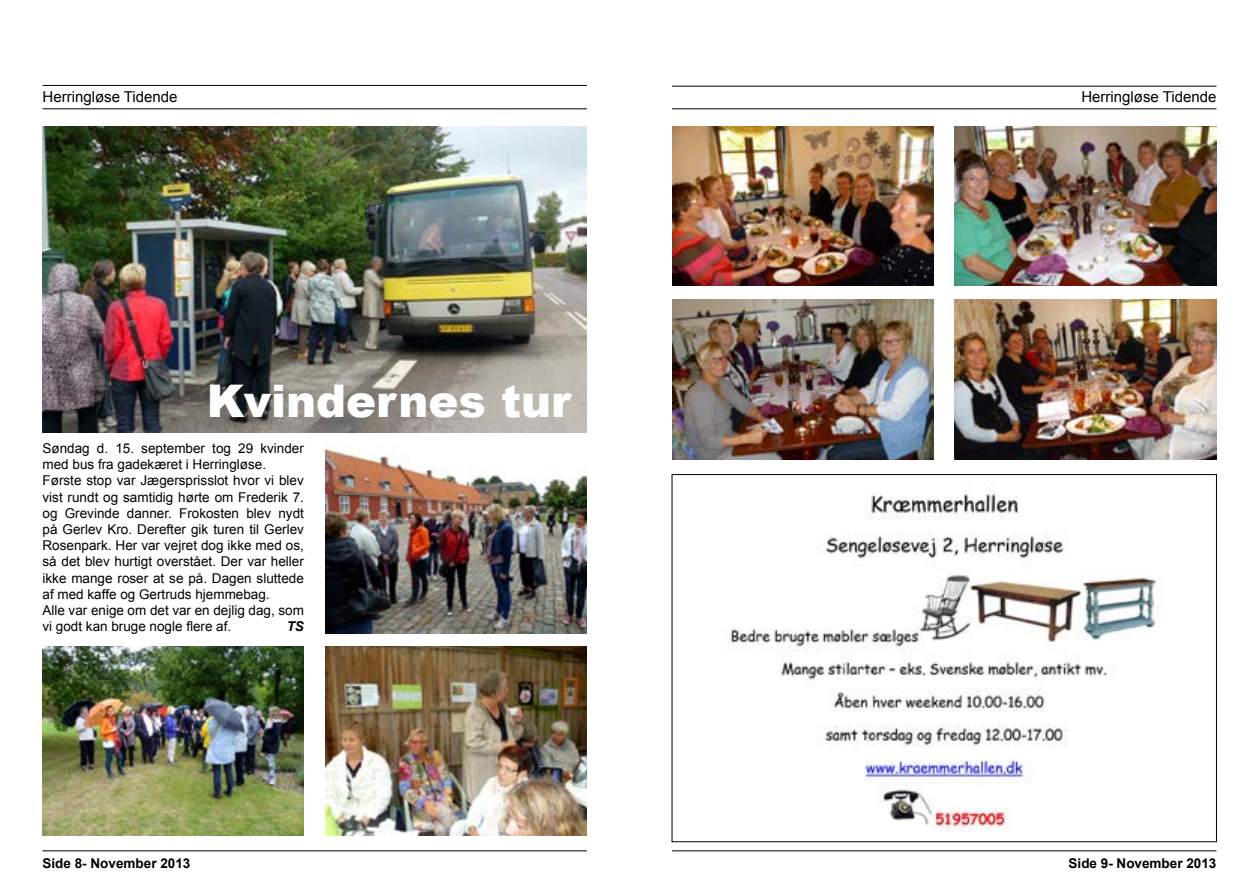
<style>
.page{position:relative;width:1259px;height:893px;background:#fff}
.page>*{position:absolute;margin:0;border:0;box-sizing:border-box;transform-origin:0 0}
.t1{font:900 45px "Arial";color:#fff}
.t2{font:15px "Arial";color:#000}
.t3{font:13.5px/16.2px "Arial";color:#000}
.t4{font:700 13.5px "Arial";color:#000}
.t5{font:italic 700 13.5px "Arial";color:#000}
</style>
<div class="page">
<hr style="left:43px;top:85px;width:544px;height:1px;background:#000">
<hr style="left:43px;top:108px;width:544px;height:1px;background:#000">
<hr style="left:672px;top:86px;width:544px;height:1px;background:#000">
<hr style="left:672px;top:108px;width:544px;height:1px;background:#000">
<hr style="left:43px;top:850px;width:544px;height:1px;background:#000">
<hr style="left:672px;top:850px;width:544px;height:1px;background:#000">
<img style="left:730px;top:489px;width:427px;height:343px">
<img style="left:43px;top:126px;width:543px;height:306px">
<img style="left:325px;top:447px;width:261px;height:187px">
<img style="left:672px;top:127px;width:261px;height:159px">
<img style="left:955px;top:126px;width:261px;height:160px">
<img style="left:672px;top:300px;width:261px;height:159px">
<img style="left:955px;top:300px;width:261px;height:159px">
<img style="left:43px;top:646px;width:261px;height:190px">
<img style="left:325px;top:646px;width:261px;height:190px">
<p class="t2" style="left:43px;top:87px;width:137px">Herringløse Tidende</p>
<p class="t2" style="left:1081px;top:87px;width:137px">Herringløse Tidende</p>
<h1 class="t1" style="left:207px;top:368px;width:365px">Kvindernes tur</h1>
<p class="t3" style="left:43px;top:440px;width:263px">Søndag d. 15. september tog 29 kvinder med bus fra gadekæret i Herringløse.<br>Første stop var Jægersprisslot hvor vi blev vist rundt og samtidig hørte om Frederik 7. og Grevinde danner. Frokosten blev nydt på Gerlev Kro. Derefter gik turen til Gerlev Rosenpark. Her var vejret dog ikke med os, så det blev hurtigt overstået. Der var heller ikke mange roser at se på. Dagen sluttede af med kaffe og Gertruds hjemmebag.<br>Alle var enige om det var en dejlig dag, som vi godt kan bruge nogle flere af.</p>
<p class="t5" style="left:287px;top:618px;width:19px">TS</p>
<p class="t4" style="left:43px;top:854px;width:149px">Side 8- November 2013</p>
<p class="t4" style="left:1068px;top:854px;width:149px">Side 9- November 2013</p>
</div>
